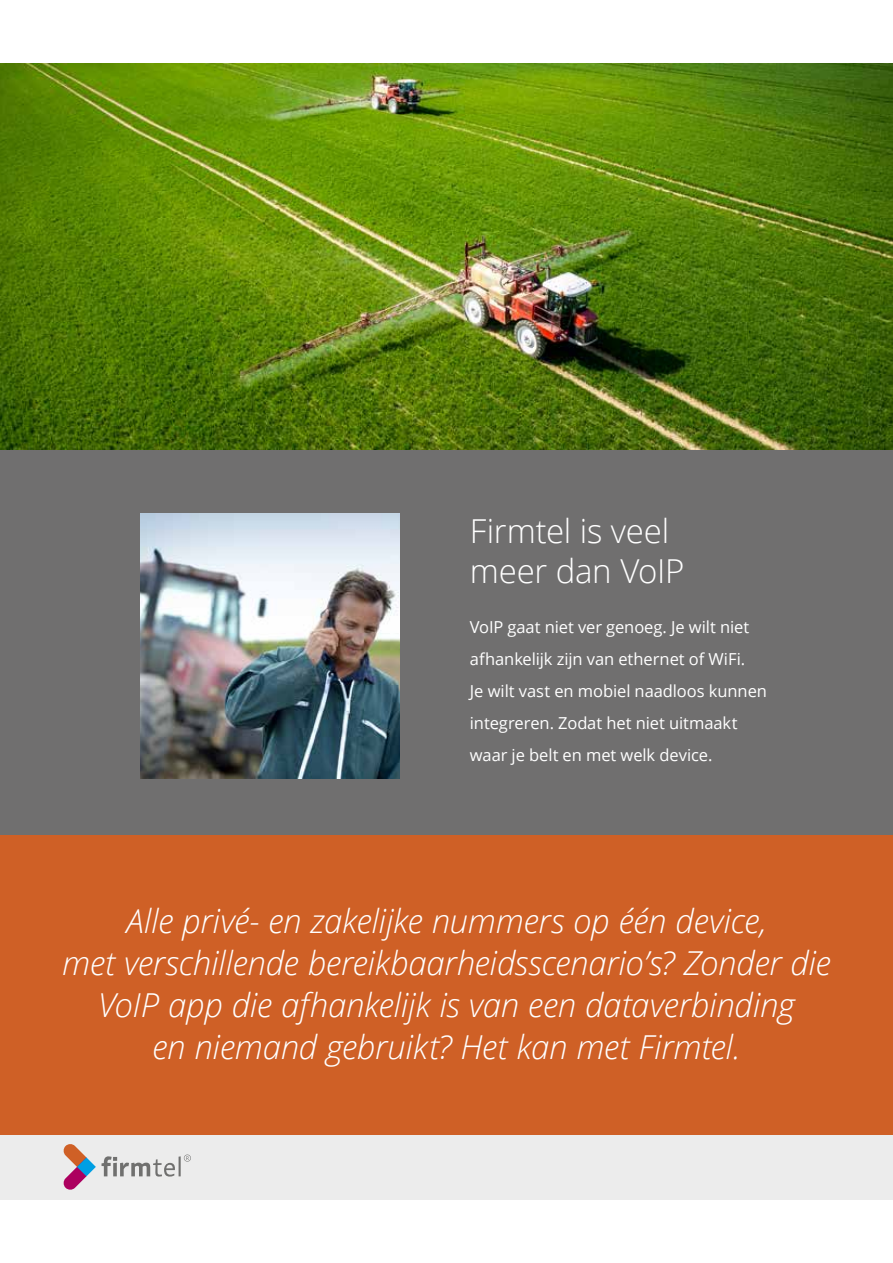
<style>
.page{position:relative;width:893px;height:1263px;background:#fff}
.page>*{position:absolute;margin:0;border:0;box-sizing:border-box;transform-origin:0 0}
.t1{font:italic 300 33px/42px "Open Sans";letter-spacing:-.005em;color:#fff;text-align:center}
.t2{font:300 33px/39.6px "Open Sans";letter-spacing:-.01em;color:#fff}
.t3{font:16.5px/32px "Open Sans";letter-spacing:-.005em;color:#fff}
</style>
<div class="page">
<div style="left:0;top:449px;width:893px;height:386px;background:#706f6f"></div>
<img style="left:0;top:64px;width:893px;height:385px">
<div style="left:0;top:835px;width:893px;height:300px;background:#cf6026"></div>
<img style="left:140px;top:514px;width:260px;height:264px">
<div style="left:0;top:1135px;width:893px;height:64px;background:#ececec"></div>
<svg style="left:63px;top:1144px;width:33px;height:46px"></svg>
<svg style="left:102px;top:1156px;width:73px;height:20px"></svg>
<hr style="left:179px;top:1156px;width:2px;height:20px;background:#70706f">
<svg style="left:184px;top:1154px;width:7px;height:7px"></svg>
<p class="t2" style="left:470px;top:510px;width:216px">Firmtel is veel meer dan VoIP</p>
<p class="t3" style="left:470px;top:611px;width:299px">VoIP gaat niet ver genoeg. Je wilt niet afhankelijk zijn van ethernet of WiFi.<br>Je wilt vast en mobiel naadloos kunnen integreren. Zodat het niet uitmaakt waar je belt en met welk device.</p>
<p class="t1" style="left:62px;top:899px;width:770px">Alle privé- en zakelijke nummers op één device,<br>met verschillende bereikbaarheidsscenario’s? Zonder die VoIP app die afhankelijk is van een dataverbinding<br>en niemand gebruikt? Het kan met Firmtel.</p>
</div>
